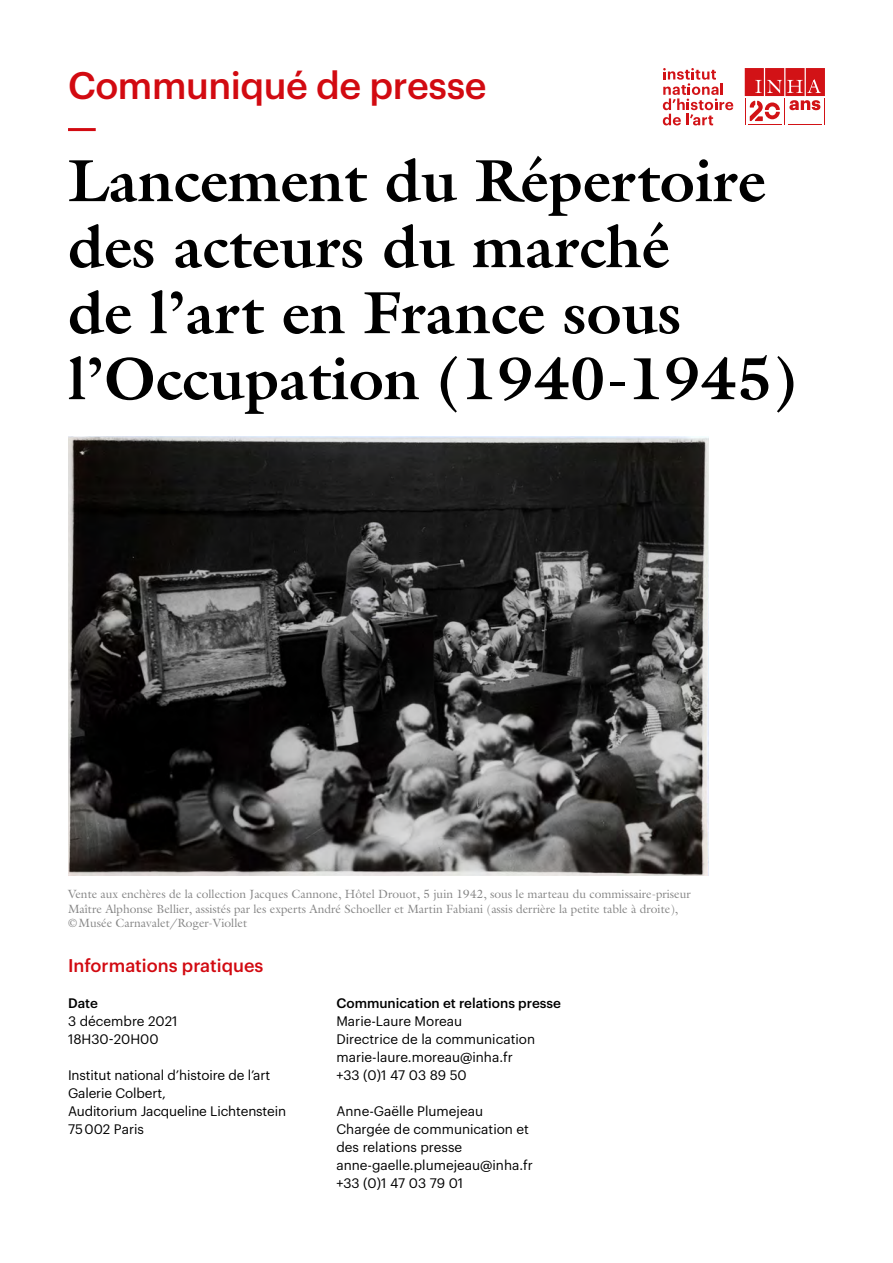
<style>
.page{position:relative;width:893px;height:1263px;background:#fff}
.page>*{position:absolute;margin:0;border:0;box-sizing:border-box;transform-origin:0 0}
.t1{font:700 60px/66px "Galliard Std";color:#000}
.t2{font:500 37.5px "Graphik";letter-spacing:-.01em;color:#d20a11}
.t3{font:500 18px "Graphik";color:#d20a11}
.t4{font:13.5px/18px "Graphik";color:#000}
.t5{font:500 13.5px "Graphik";color:#000}
.t6{font:12px/14.4px "Galliard Std";color:#878787}
</style>
<div class="page">
<hr style="left:68px;top:128px;width:28px;height:3px;background:#d20a11">
<svg style="left:663px;top:68px;width:70px;height:57px"></svg>
<svg style="left:745px;top:68px;width:80px;height:57px"></svg>
<img style="left:68px;top:437px;width:640px;height:438px">
<h2 class="t2" style="left:68px;top:57px;width:420px">Communiqué de presse</h2>
<h1 class="t1" style="left:68px;top:147px;width:730px">Lancement du Répertoire des acteurs du marché<br>de l’art en France sous l’Occupation (1940-1945)</h1>
<p class="t6" style="left:68px;top:887px;width:624px">Vente aux enchères de la collection Jacques Cannone, Hôtel Drouot, 5 juin 1942, sous le marteau du commissaire-priseur<br>Maître Alphonse Bellier, assistés par les experts André Schoeller et Martin Fabiani (assis derrière la petite table à droite), ©Musée Carnavalet/Roger-Viollet</p>
<h3 class="t3" style="left:68px;top:952px;width:197px">Informations pratiques</h3>
<p class="t5" style="left:68px;top:993px;width:31px">Date</p>
<p class="t4" style="left:68px;top:1011px;width:111px">3 décembre 2021<br>18H30-20H00</p>
<p class="t4" style="left:68px;top:1065px;width:220px">Institut national d’histoire de l’art<br>Galerie Colbert,<br>Auditorium Jacqueline Lichtenstein<br>75 002 Paris</p>
<p class="t5" style="left:336px;top:993px;width:226px">Communication et relations presse</p>
<p class="t4" style="left:336px;top:1011px;width:200px">Marie-Laure Moreau<br>Directrice de la communication marie-laure.moreau@inha.fr +33 (0)1 47 03 89 50</p>
<p class="t4" style="left:336px;top:1101px;width:198px">Anne-Gaëlle Plumejeau<br>Chargée de communication et des relations presse anne-gaelle.plumejeau@inha.fr +33 (0)1 47 03 79 01</p>
</div>
